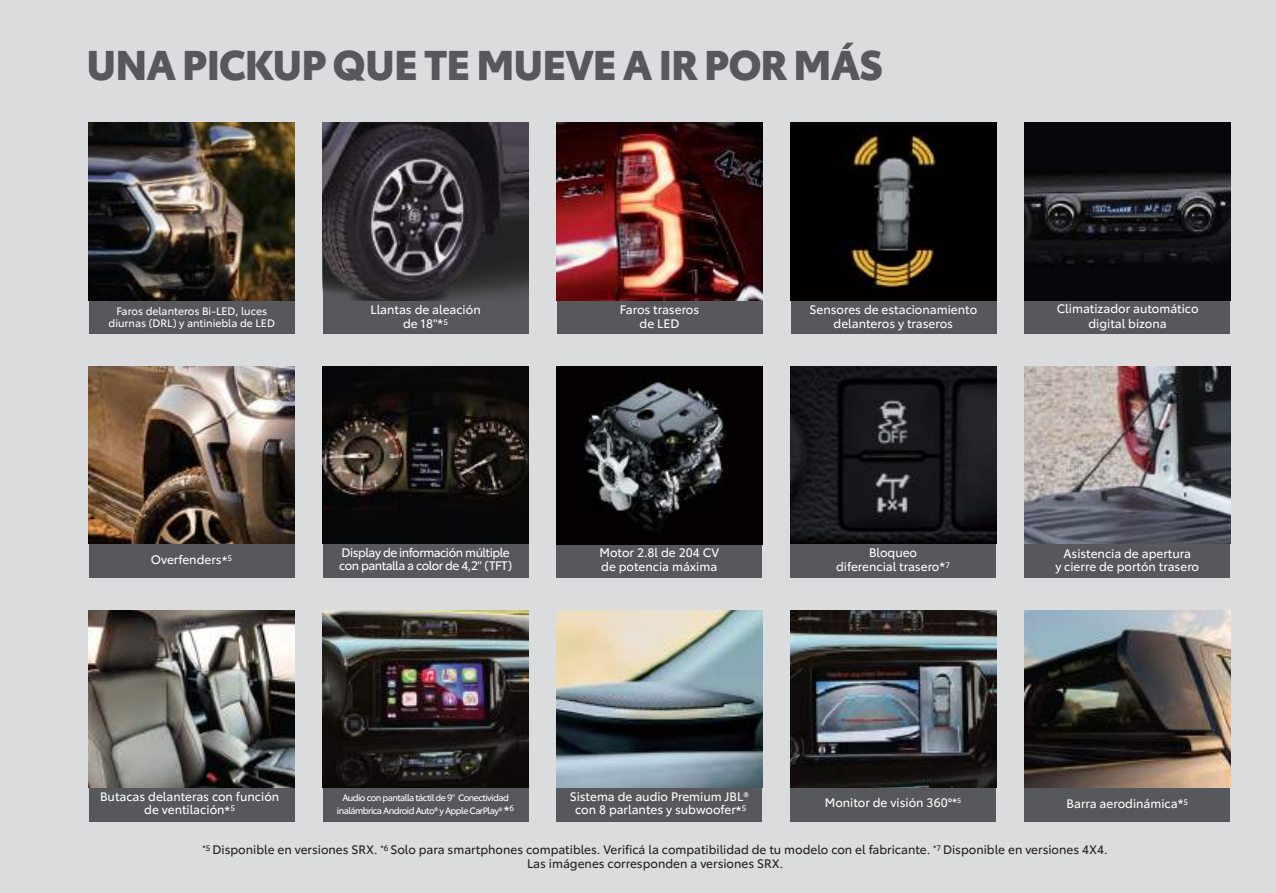
<style>
.page{position:relative;width:1276px;height:893px;background:#dbdcde}
.page>*{position:absolute;margin:0;border:0;box-sizing:border-box;transform-origin:0 0}
.t1{font:900 40.5px "Toyota Type";letter-spacing:-.02em;color:#57585b}
.t2{font:12px/13.5px "Toyota Type";color:#fff;text-align:center}
.t3{font:12px/14.2px "Toyota Type";color:#221f20;text-align:center}
.t4{font:12px/12.9px "Toyota Type";letter-spacing:-.04em;color:#fff}
.t5{font:10.5px/12.6px "Toyota Type";color:#fff;text-align:center}
.t6{font:9px/13.5px "Toyota Type";letter-spacing:-.06em;color:#fff;text-align:center}
.s1{font-size:13.5px}
</style>
<div class="page">
<div style="left:89px;top:123px;width:206px;height:211px;background:#57585b"></div>
<img style="left:89px;top:123px;width:206px;height:177px">
<div style="left:323px;top:123px;width:205px;height:211px;background:#57585b"></div>
<img style="left:323px;top:123px;width:205px;height:177px">
<div style="left:556px;top:123px;width:206px;height:211px;background:#57585b"></div>
<img style="left:556px;top:123px;width:206px;height:177px">
<div style="left:790px;top:123px;width:206px;height:211px;background:#57585b"></div>
<img style="left:790px;top:123px;width:206px;height:177px">
<div style="left:1024px;top:123px;width:206px;height:211px;background:#57585b"></div>
<img style="left:1024px;top:123px;width:206px;height:177px">
<div style="left:89px;top:366px;width:206px;height:212px;background:#57585b"></div>
<img style="left:89px;top:366px;width:206px;height:178px">
<div style="left:323px;top:366px;width:205px;height:212px;background:#57585b"></div>
<img style="left:323px;top:366px;width:205px;height:178px">
<div style="left:556px;top:366px;width:206px;height:212px;background:#57585b"></div>
<img style="left:556px;top:366px;width:206px;height:178px">
<div style="left:790px;top:366px;width:206px;height:212px;background:#57585b"></div>
<img style="left:790px;top:366px;width:206px;height:178px">
<div style="left:1024px;top:366px;width:206px;height:212px;background:#57585b"></div>
<img style="left:1024px;top:366px;width:206px;height:178px">
<div style="left:89px;top:610px;width:206px;height:212px;background:#57585b"></div>
<img style="left:89px;top:610px;width:206px;height:178px">
<div style="left:323px;top:610px;width:205px;height:212px;background:#57585b"></div>
<img style="left:323px;top:610px;width:205px;height:178px">
<div style="left:556px;top:610px;width:206px;height:212px;background:#57585b"></div>
<img style="left:556px;top:610px;width:206px;height:178px">
<div style="left:790px;top:610px;width:206px;height:212px;background:#57585b"></div>
<img style="left:790px;top:610px;width:206px;height:178px">
<div style="left:1024px;top:610px;width:206px;height:212px;background:#57585b"></div>
<img style="left:1024px;top:610px;width:206px;height:178px">
<h1 class="t1" style="left:86px;top:34px;width:798px">UNA PICKUP QUE TE MUEVE A IR POR MÁS</h1>
<p class="t5" style="left:109px;top:304px;width:168px">Faros delanteros Bi-LED, luces diurnas (DRL) y antiniebla de LED</p>
<p class="t2" style="left:370px;top:302px;width:112px">Llantas de aleación de 18"<span class="s1">*</span><sup>5</sup></p>
<p class="t2" style="left:620px;top:302px;width:81px">Faros traseros de LED</p>
<p class="t2" style="left:809px;top:302px;width:169px">Sensores de estacionamiento delanteros y traseros</p>
<p class="t2" style="left:1056px;top:301px;width:143px;line-height:14.4px">Climatizador automático digital bizona</p>
<p class="t2" style="left:151px;top:552px;width:83px">Overfenders<span class="s1">*</span><sup>5</sup></p>
<p class="t4" style="left:339px;top:545px;width:174px">Display de información múltiple con pantalla a color de 4,2" (TFT)</p>
<p class="t2" style="left:599px;top:545px;width:121px;text-align:left">Motor 2.8l de 204 CV de potencia máxima</p>
<p class="t2" style="left:836px;top:545px;width:115px">Bloqueo<br>diferencial trasero<span class="s1">*</span><sup>7</sup></p>
<p class="t2" style="left:1055px;top:546px;width:145px;line-height:12.9px">Asistencia de apertura<br>y cierre de portón trasero</p>
<p class="t2" style="left:100px;top:789px;width:181px">Butacas delanteras con función de ventilación<span class="s1">*</span><sup>5</sup></p>
<p class="t6" style="left:337px;top:790px;width:179px">Audio con pantalla táctil de 9" Conectividad inalámbrica Android Auto® y Apple CarPlay® <span class="s1">*</span><sup>6</sup></p>
<p class="t2" style="left:570px;top:789px;width:181px">Sistema de audio Premium JBL® con 8 parlantes y subwoofer<span class="s1">*</span><sup>5</sup></p>
<p class="t2" style="left:825px;top:795px;width:138px">Monitor de visión 360°*<sup>5</sup></p>
<p class="t2" style="left:1066px;top:796px;width:123px">Barra aerodinámica<span class="s1">*</span><sup>5</sup></p>
<p class="t3" style="left:203px;top:842px;width:906px"><sup>*5</sup> Disponible en versiones SRX. <sup>*6</sup> Solo para smartphones compatibles. Verificá la compatibilidad de tu modelo con el fabricante. <sup>*7</sup> Disponible en versiones 4X4.<br>Las imágenes corresponden a versiones SRX.</p>
</div>
